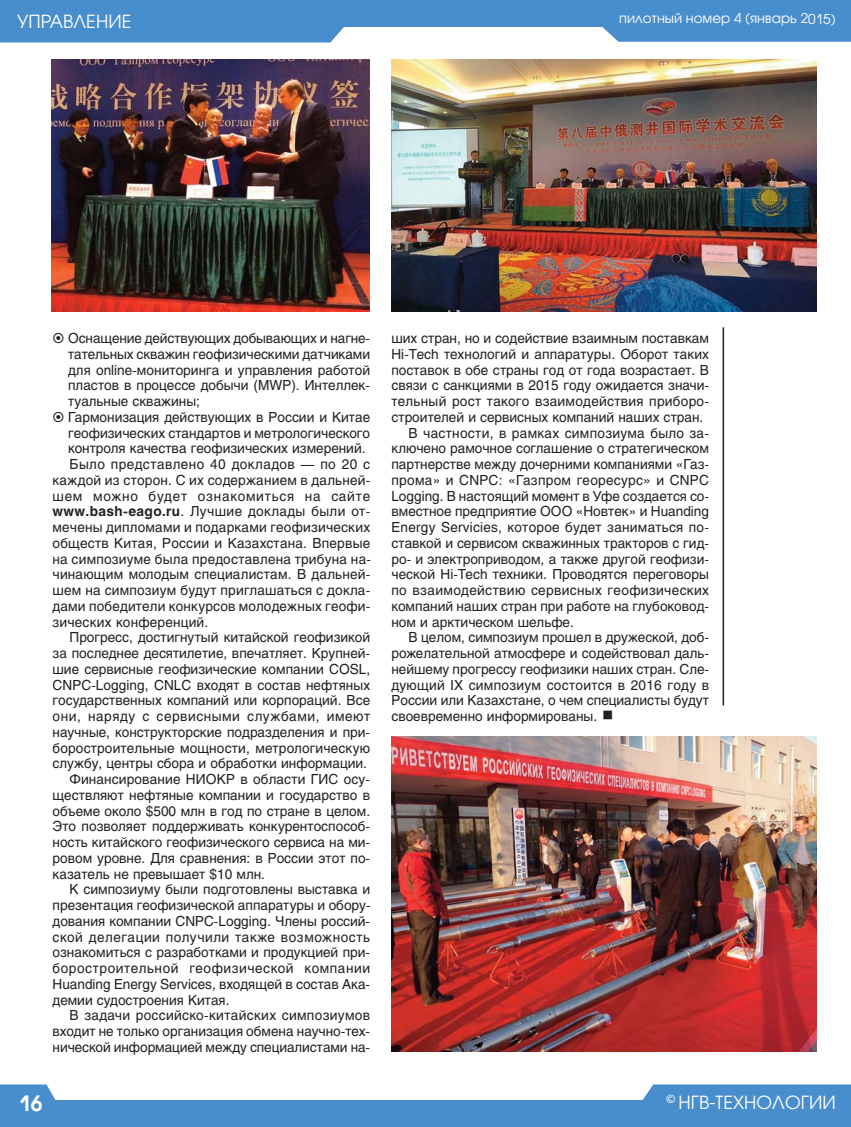
<style>
.page{position:relative;width:851px;height:1127px;background:#fff}
.page>*{position:absolute;margin:0;border:0;box-sizing:border-box;transform-origin:0 0}
.t1{font:600 21px "Avant Garde Gothic C";color:#fff}
.t2{font:18px "Avant Garde Gothic C";letter-spacing:.005em;color:#fff}
.t3{font:13.8px "Helios";color:#231f20}
.t4{font:13.8px "Helios";letter-spacing:.02em;color:#231f20}
.t5{font:13.8px "Helios";letter-spacing:.04em;color:#231f20}
.t6{font:13.8px "Helios";letter-spacing:.025em;color:#231f20}
.t7{font:13.8px "Helios";letter-spacing:.03em;color:#231f20}
.t8{font:13.8px "Helios";letter-spacing:.055em;color:#231f20}
.t9{font:13.5px "Avant Garde Gothic C";letter-spacing:.005em;color:#fff}
.s1{font-family:"Apple SD Gothic Neo EB00"}
.s2{font-weight:700}
.s3{font-family:"Apple SD Gothic Neo EB00";font-size:14.25px}
</style>
<div class="page">
<div style="left:39px;top:0;width:811px;height:26px;background:#498ecc"></div>
<svg style="left:573px;top:26px;width:277px;height:16px;background:#629dd3"></svg>
<div style="left:39px;top:1100px;width:811px;height:27px;background:#498ecc"></div>
<svg style="left:642px;top:1084px;width:208px;height:16px;background:#5394ce"></svg>
<hr style="left:722px;top:327px;width:2px;height:378px;background:#231f20">
<svg style="left:0;top:0;width:367px;height:43px"></svg>
<div style="left:0;top:1084px;width:56px;height:43px;background:#498ecc"></div>
<img style="left:391px;top:60px;width:425px;height:252px">
<img style="left:51px;top:60px;width:319px;height:252px">
<img style="left:391px;top:737px;width:425px;height:315px">
<h2 class="t2" style="left:17px;top:15px;width:116px">УПРАВЛЕНИЕ</h2>
<p class="t9" style="left:619px;top:13px;width:218px">пилотный номер 4 (январь 2015)</p>
<p class="t3" style="left:53px;top:333px;width:319px"><span class="s1">⊙</span> Оснащение действующих добывающих и нагне-</p>
<p class="t3" style="left:68px;top:349px;width:303px">тательных скважин геофизическими датчиками</p>
<p class="t3" style="left:68px;top:365px;width:303px">для online-мониторинга и управления работой</p>
<p class="t3" style="left:68px;top:380px;width:303px">пластов в процессе добычи (MWP). Интеллек-</p>
<p class="t3" style="left:68px;top:396px;width:133px">туальные скважины;</p>
<p class="t3" style="left:53px;top:412px;width:319px"><span class="s1">⊙</span> Гармонизация действующих в России и Китае</p>
<p class="t3" style="left:68px;top:428px;width:303px">геофизических стандартов и метрологического</p>
<p class="t3" style="left:68px;top:443px;width:299px">контроля качества геофизических измерений.</p>
<p class="t7" style="left:70px;top:459px;width:302px">Было представлено 40 докладов — по 20 с</p>
<p class="t3" style="left:53px;top:475px;width:319px">каждой из сторон. С их содержанием в дальней-</p>
<p class="t8" style="left:53px;top:491px;width:319px">шем можно будет ознакомиться на сайте</p>
<p class="t7" style="left:53px;top:506px;width:319px"><span class="s2">www.bash-eago.ru</span>. Лучшие доклады были от-</p>
<p class="t3" style="left:53px;top:522px;width:319px">мечены дипломами и подарками геофизических</p>
<p class="t3" style="left:53px;top:538px;width:319px">обществ Китая, России и Казахстана. Впервые</p>
<p class="t3" style="left:53px;top:554px;width:320px">на симпозиуме была предоставлена трибуна на-</p>
<p class="t3" style="left:53px;top:569px;width:319px">чинающим молодым специалистам. В дальней-</p>
<p class="t3" style="left:53px;top:585px;width:319px">шем на симпозиум будут приглашаться с докла-</p>
<p class="t3" style="left:53px;top:601px;width:319px">дами победители конкурсов молодежных геофи-</p>
<p class="t3" style="left:53px;top:617px;width:157px">зических конференций.</p>
<p class="t3" style="left:70px;top:632px;width:302px">Прогресс, достигнутый китайской геофизикой</p>
<p class="t3" style="left:53px;top:648px;width:319px">за последнее десятилетие, впечатляет. Крупней-</p>
<p class="t3" style="left:53px;top:664px;width:319px">шие сервисные геофизические компании COSL,</p>
<p class="t3" style="left:53px;top:680px;width:319px">CNPC-Logging, CNLC входят в состав нефтяных</p>
<p class="t3" style="left:53px;top:695px;width:319px">государственных компаний или корпораций. Все</p>
<p class="t5" style="left:53px;top:711px;width:319px">они, наряду с сервисными службами, имеют</p>
<p class="t3" style="left:53px;top:727px;width:319px">научные, конструкторские подразделения и при-</p>
<p class="t3" style="left:53px;top:743px;width:319px">боростроительные мощности, метрологическую</p>
<p class="t3" style="left:53px;top:758px;width:316px">службу, центры сбора и обработки информации.</p>
<p class="t3" style="left:70px;top:774px;width:302px">Финансирование НИОКР в области ГИС осу-</p>
<p class="t3" style="left:53px;top:790px;width:319px">ществляют нефтяные компании и государство в</p>
<p class="t3" style="left:53px;top:806px;width:319px">объеме около $500 млн в год по стране в целом.</p>
<p class="t3" style="left:53px;top:821px;width:319px">Это позволяет поддерживать конкурентоспособ-</p>
<p class="t3" style="left:53px;top:837px;width:319px">ность китайского геофизического сервиса на ми-</p>
<p class="t3" style="left:53px;top:853px;width:319px">ровом уровне. Для сравнения: в России этот по-</p>
<p class="t3" style="left:53px;top:869px;width:214px">казатель не превышает $10 млн.</p>
<p class="t3" style="left:70px;top:884px;width:302px">К симпозиуму были подготовлены выставка и</p>
<p class="t3" style="left:53px;top:900px;width:319px">презентация геофизической аппаратуры и обору-</p>
<p class="t3" style="left:53px;top:916px;width:319px">дования компании CNPC-Logging. Члены россий-</p>
<p class="t5" style="left:53px;top:932px;width:319px">ской делегации получили также возможность</p>
<p class="t3" style="left:53px;top:947px;width:319px">ознакомиться с разработками и продукцией при-</p>
<p class="t5" style="left:53px;top:963px;width:319px">боростроительной геофизической компании</p>
<p class="t3" style="left:53px;top:979px;width:319px">Huanding Energy Services, входящей в состав Ака-</p>
<p class="t3" style="left:53px;top:995px;width:178px">демии судостроения Китая.</p>
<p class="t6" style="left:70px;top:1010px;width:302px">В задачи российско-китайских симпозиумов</p>
<p class="t3" style="left:53px;top:1026px;width:319px">входит не только организация обмена научно-тех-</p>
<p class="t3" style="left:53px;top:1042px;width:319px">нической информацией между специалистами на-</p>
<p class="t3" style="left:391px;top:333px;width:319px">ших стран, но и содействие взаимным поставкам</p>
<p class="t3" style="left:391px;top:349px;width:319px">Hi-Tech технологий и аппаратуры. Оборот таких</p>
<p class="t3" style="left:391px;top:365px;width:319px">поставок в обе страны год от года возрастает. В</p>
<p class="t3" style="left:391px;top:380px;width:319px">связи с санкциями в 2015 году ожидается значи-</p>
<p class="t4" style="left:391px;top:396px;width:319px">тельный рост такого взаимодействия приборо-</p>
<p class="t3" style="left:391px;top:412px;width:313px">строителей и сервисных компаний наших стран.</p>
<p class="t4" style="left:408px;top:428px;width:302px">В частности, в рамках симпозиума было за-</p>
<p class="t3" style="left:391px;top:443px;width:319px">ключено рамочное соглашение о стратегическом</p>
<p class="t3" style="left:391px;top:459px;width:319px">партнерстве между дочерними компаниями «Газ-</p>
<p class="t4" style="left:391px;top:475px;width:319px">прома» и CNPC: «Газпром георесурс» и CNPC</p>
<p class="t3" style="left:391px;top:491px;width:319px">Logging. В настоящий момент в Уфе создается со-</p>
<p class="t3" style="left:391px;top:506px;width:319px">вместное предприятие ООО «Новтек» и Huanding</p>
<p class="t4" style="left:391px;top:522px;width:319px">Energy Servicies, которое будет заниматься по-</p>
<p class="t3" style="left:391px;top:538px;width:319px">ставкой и сервисом скважинных тракторов с гид-</p>
<p class="t3" style="left:391px;top:554px;width:319px">ро- и электроприводом, а также другой геофизи-</p>
<p class="t3" style="left:391px;top:569px;width:319px">ческой Hi-Tech техники. Проводятся переговоры</p>
<p class="t6" style="left:391px;top:585px;width:319px">по взаимодействию сервисных геофизических</p>
<p class="t3" style="left:391px;top:601px;width:319px">компаний наших стран при работе на глубоковод-</p>
<p class="t3" style="left:391px;top:617px;width:184px">ном и арктическом шельфе.</p>
<p class="t3" style="left:408px;top:632px;width:302px">В целом, симпозиум прошел в дружеской, доб-</p>
<p class="t3" style="left:391px;top:648px;width:319px">рожелательной атмосфере и содействовал даль-</p>
<p class="t3" style="left:391px;top:664px;width:319px">нейшему прогрессу геофизики наших стран. Сле-</p>
<p class="t4" style="left:391px;top:680px;width:319px">дующий IX симпозиум состоится в 2016 году в</p>
<p class="t3" style="left:391px;top:695px;width:319px">России или Казахстане, о чем специалисты будут</p>
<p class="t3" style="left:391px;top:711px;width:223px">своевременно информированы. <span class="s3">◼</span></p>
<h1 class="t1" style="left:19px;top:1095px;width:25px">16</h1>
<h2 class="t2" style="left:666px;top:1095px;width:171px"><sup>©</sup> НГВ-ТЕХНОЛОГИИ</h2>
</div>
